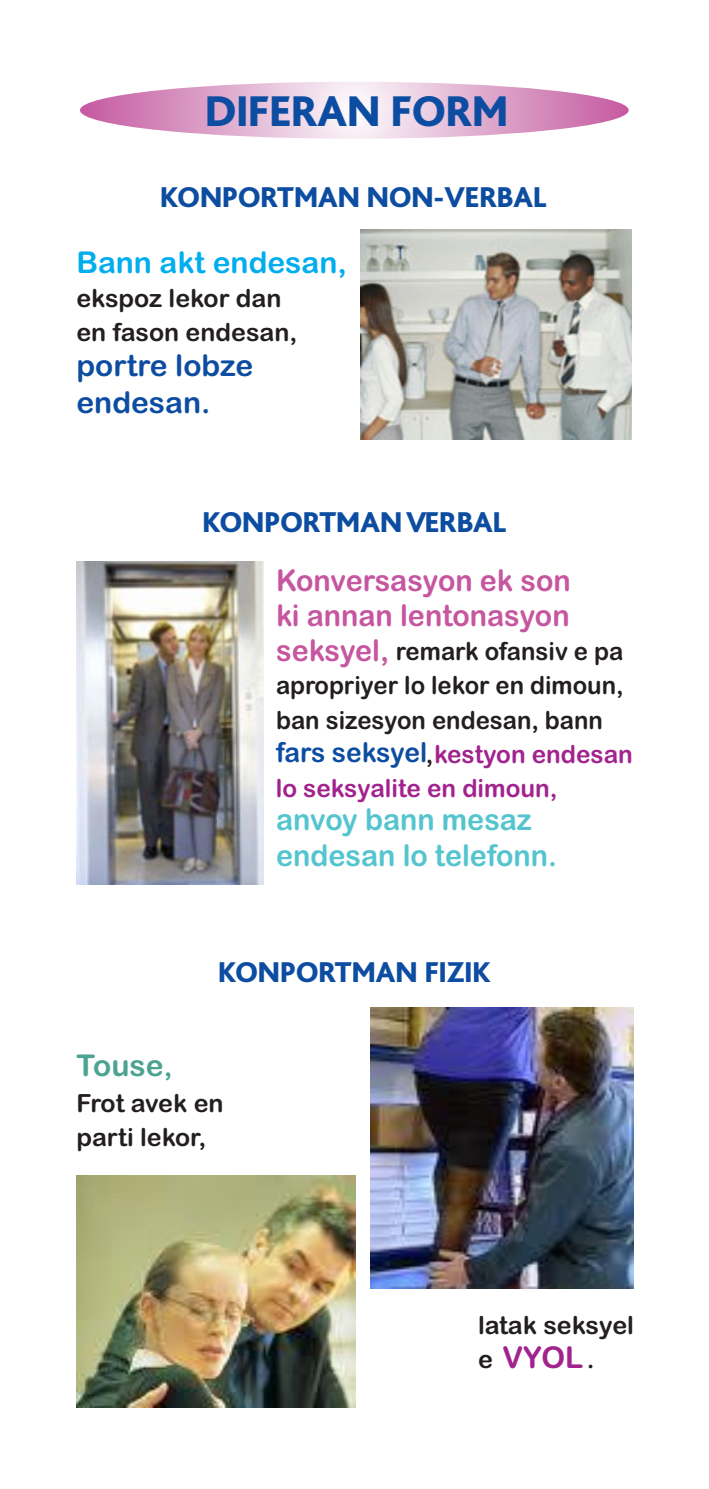
<style>
.page{position:relative;width:709px;height:1489px;background:#fff}
.page>*{position:absolute;margin:0;border:0;box-sizing:border-box;transform-origin:0 0}
.t1{font:800 45px "Bliss";color:#0d4da1}
.t2{font:800 30px "Bliss";color:#0d4da1}
.t3{font:30px/35px "Arial Rounded MT Bold";color:#c656a0;text-align:justify;scale:.96 1}
.t4{font:30px/35.8px "Arial Rounded MT Bold";color:#54c5cf;scale:.96 1}
.t5{font:30px/37.5px "Arial Rounded MT Bold";color:#0d4da1}
.t6{font:30px "Arial Rounded MT Bold";color:#00aeef}
.t7{font:30px "Arial Rounded MT Bold";color:#4ca391}
.t8{font:30px "Arial Rounded MT Bold";color:#a2238e}
.t9{font:25px/34px "Arial Rounded MT Bold";color:#231f20;scale:.96 1}
.t10{font:25px/34.2px "Arial Rounded MT Bold";color:#231f20}
.t11{font:25px "Arial Rounded MT Bold";color:#a2238e}
.s1{font-size:30px;color:#c656a0}
.s2{font-size:27.5px;color:#0d4da1}
.s3{color:#a2238e}
.s4{font-size:27.5px}
</style>
<div class="page">
<svg style="left:80px;top:82px;width:548px;height:57px;background:#e3b4d3"></svg>
<img style="left:360px;top:229px;width:272px;height:211px">
<img style="left:76px;top:1175px;width:279px;height:231px">
<img style="left:370px;top:1007px;width:264px;height:281px">
<img style="left:76px;top:561px;width:187px;height:323px">
<h1 class="t1" style="left:205px;top:92px;width:304px">DIFERAN FORM</h1>
<p class="t2" style="left:160px;top:184px;width:387px">KONPORTMAN NON-VERBAL</p>
<p class="t6" style="left:76px;top:251px;width:272px">Bann akt endesan,</p>
<p class="t10" style="left:76px;top:283px;width:222px">ekspoz lekor dan en fason endesan,</p>
<p class="t5" style="left:76px;top:349px;width:178px">portre lobze endesan.</p>
<p class="t2" style="left:202px;top:509px;width:305px">KONPORTMAN VERBAL</p>
<p class="t3" style="left:276px;top:566px;width:308px">Konversasyon ek son ki annan lentonasyon sek</p>
<p class="t9" style="left:276px;top:636px;width:373px;text-indent:48px"><span class="s1">syel,</span> emark ofansiv e pa apropriyer lo lekor en dimoun, ban sizesyon endesan, bann <span class="s2">fars seksyel</span>,<span class="s3">kestyon endesan</span></p>
<p class="t4" style="left:276px;top:804px;width:294px">anvoy bann mesaz endesan lo telefonn.</p>
<p class="t9" style="left:396px;top:636px;width:12px">r</p>
<p class="t11" style="left:276px;top:778px;width:283px">lo seksyalite en dimoun,</p>
<p class="t2" style="left:218px;top:958px;width:274px">KONPORTMAN FIZIK</p>
<p class="t7" style="left:76px;top:1054px;width:97px">Touse<span class="s4">,</span></p>
<p class="t10" style="left:76px;top:1087px;width:149px">Frot avek en parti lekor,</p>
<p class="t10" style="left:478px;top:1310px;width:157px">latak seksyel e</p>
<p class="t10" style="left:586px;top:1344px;width:9px">.</p>
<p class="t8" style="left:502px;top:1346px;width:82px">VYOL</p>
</div>
